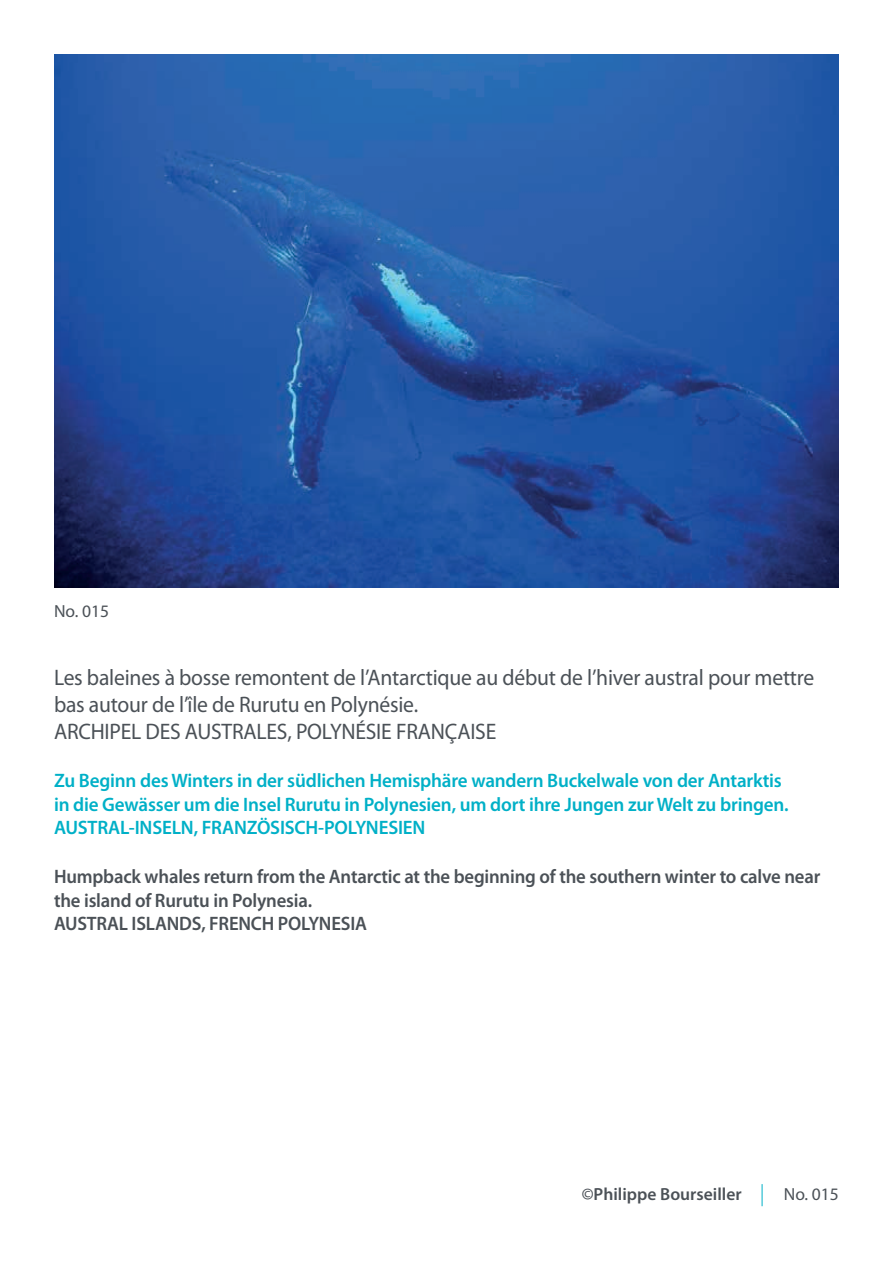
<style>
.page{position:relative;width:893px;height:1263px;background:#fff}
.page>*{position:absolute;margin:0;border:0;box-sizing:border-box;transform-origin:0 0}
.t1{font:22.5px/27px "Myriad Pro";letter-spacing:-.01em;color:#4b5157;scale:.96 1}
.t2{font:600 19.5px/23.4px "Myriad Pro";letter-spacing:-.01em;color:#00b0c7}
.t3{font:600 19.5px/23.4px "Myriad Pro";letter-spacing:-.01em;color:#4b5157;scale:.96 1}
.t4{font:600 17.55px "Myriad Pro";color:#4b5157}
.t5{font:17.55px "Myriad Pro";color:#4b5157}
</style>
<div class="page">
<svg style="left:762px;top:1184px;width:1px;height:22px"></svg>
<img style="left:54px;top:54px;width:785px;height:533px">
<p class="t5" style="left:54px;top:601px;width:57px">No. 015</p>
<p class="t1" style="left:54px;top:664px;width:793px">Les baleines à bosse remontent de l’Antarctique au début de l’hiver austral pour mettre bas autour de l’île de Rurutu en Polynésie.<br>ARCHIPEL DES AUSTRALES, POLYNÉSIE FRANÇAISE</p>
<p class="t2" style="left:54px;top:769px;width:736px">Zu Beginn des Winters in der südlichen Hemisphäre wandern Buckelwale von der Antarktis in die Gewässer um die Insel Rurutu in Polynesien, um dort ihre Jungen zur Welt zu bringen.<br>AUSTRAL-INSELN, FRANZÖSISCH-POLYNESIEN</p>
<p class="t3" style="left:54px;top:865px;width:800px">Humpback whales return from the Antarctic at the beginning of the southern winter to calve near the island of Rurutu in Polynesia.<br>AUSTRAL ISLANDS, FRENCH POLYNESIA</p>
<p class="t4" style="left:582px;top:1184px;width:161px">©Philippe Bourseiller</p>
<p class="t5" style="left:784px;top:1184px;width:57px">No. 015</p>
</div>
